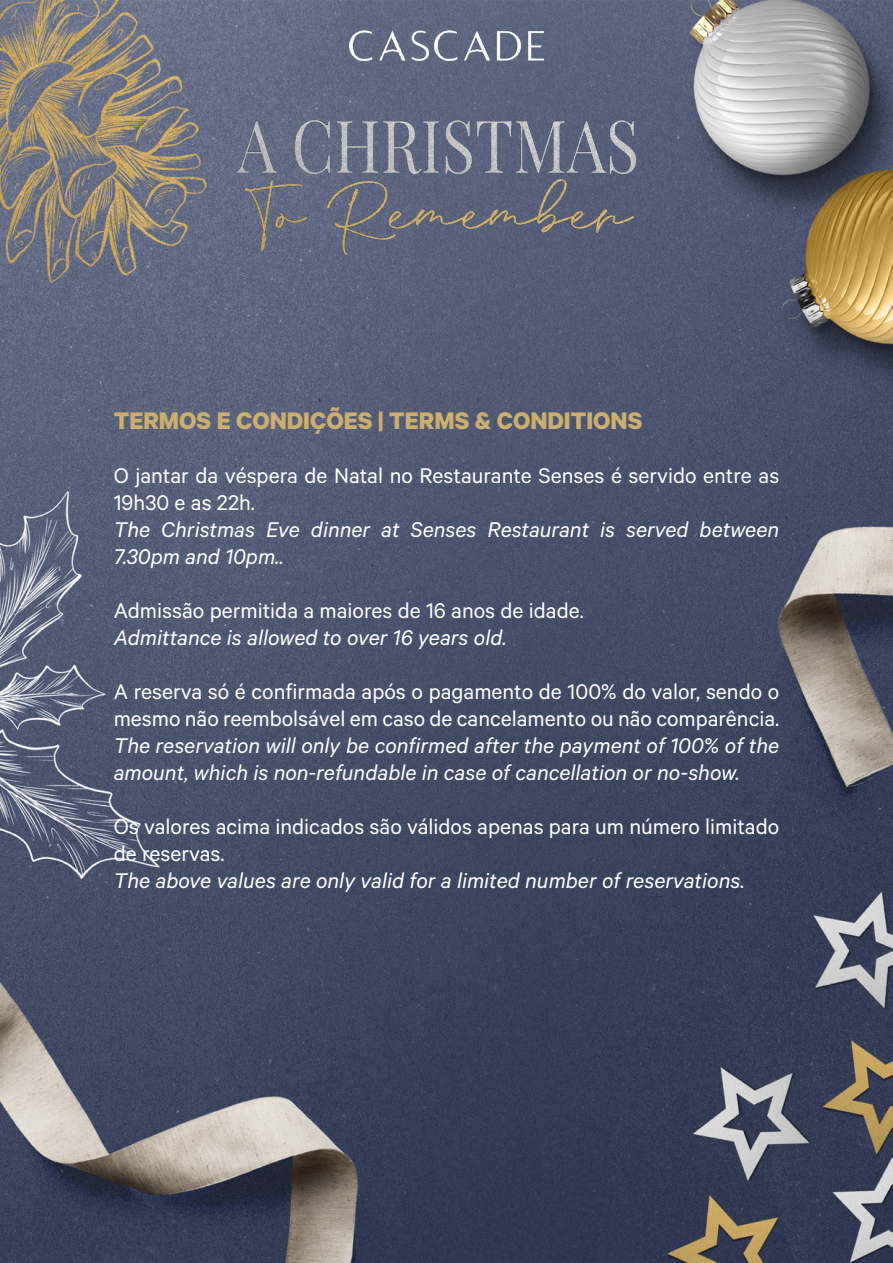
<style>
.page{position:relative;width:893px;height:1263px;background:#fff}
.page>*{position:absolute;margin:0;border:0;box-sizing:border-box;transform-origin:0 0}
.t1{font:700 27px "Calibre";color:#cfae6b}
.t2{font:24px/27px "Calibre";color:#fff}
.t3{font:italic 24px/27px "Calibre";color:#fff}
</style>
<div class="page">
<img style="left:0;top:0;width:893px;height:1263px">
<img style="left:208px;top:96px;width:477px;height:182px">
<img style="left:349px;top:30px;width:195px;height:31px">
<p class="t1" style="left:114px;top:404px;width:530px">TERMOS E CONDIÇÕES | TERMS &amp; CONDITIONS</p>
<p class="t2" style="left:114px;top:461px;width:667px">O jantar da véspera de Natal no Restaurante Senses é servido entre as<br>19h30 e as 22h.</p>
<p class="t3" style="left:114px;top:515px;width:667px">The Christmas Eve dinner at Senses Restaurant is served between<br>7.30pm and 10pm..</p>
<p class="t2" style="left:114px;top:596px;width:472px">Admissão permitida a maiores de 16 anos de idade.</p>
<p class="t3" style="left:114px;top:623px;width:394px">Admittance is allowed to over 16 years old.</p>
<p class="t2" style="left:114px;top:677px;width:667px">A reserva só é confirmada após o pagamento de 100% do valor, sendo o mesmo não reembolsável em caso de cancelamento ou não comparência.</p>
<p class="t3" style="left:114px;top:731px;width:667px">The reservation will only be confirmed after the payment of 100% of the amount, which is non-refundable in case of cancellation or no-show.</p>
<p class="t2" style="left:114px;top:812px;width:667px">Os valores acima indicados são válidos apenas para um número limitado de reservas.</p>
<p class="t3" style="left:114px;top:866px;width:632px">The above values are only valid for a limited number of reservations.</p>
</div>
